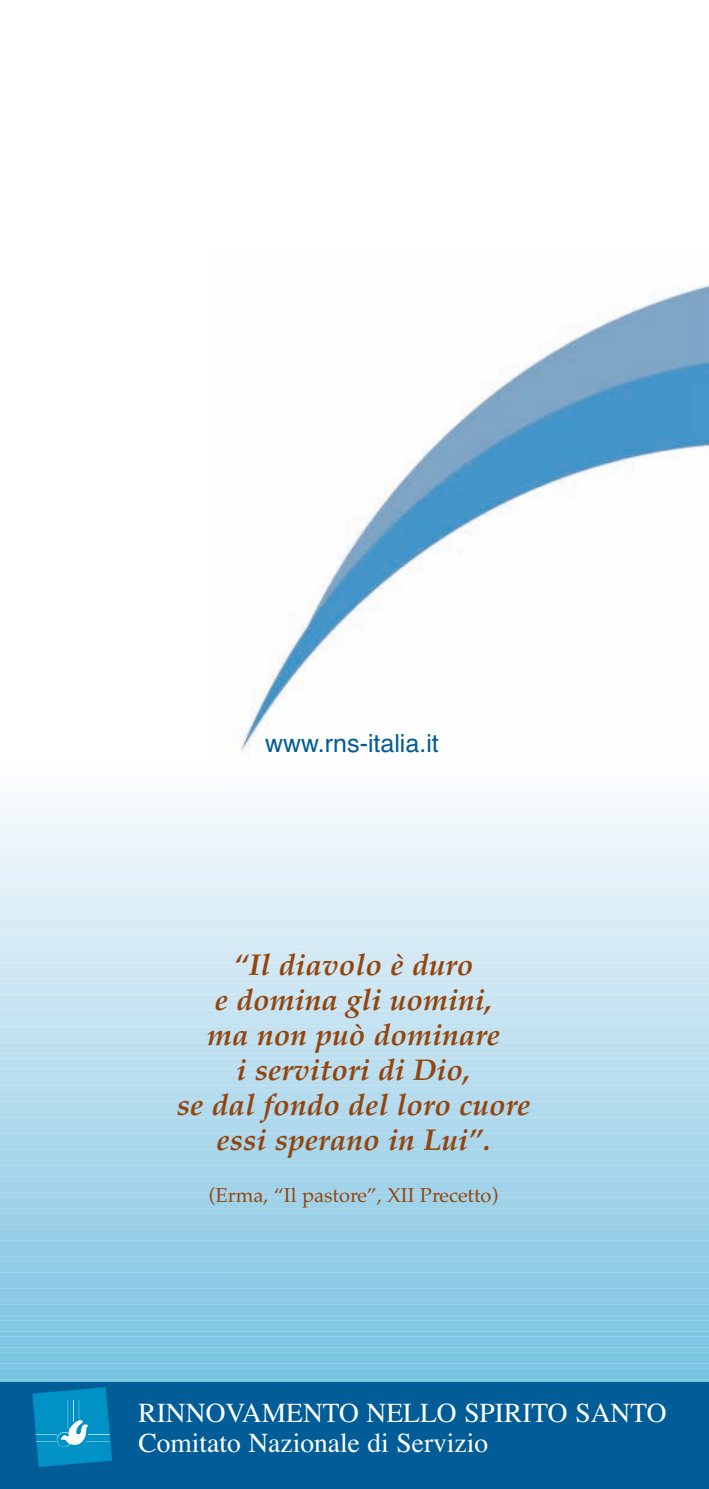
<style>
.page{position:relative;width:709px;height:1489px;background:#fff}
.page>*{position:absolute;margin:0;border:0;box-sizing:border-box;transform-origin:0 0}
.t1{font:italic 700 30px/35px "Palatino";color:#93450f;text-align:center}
.t2{font:27.5px/30px "Times";color:#fff}
.t3{font:25px "Helvetica";color:#015c97}
.t4{font:20px "Palatino";color:#93450f}
</style>
<div class="page">
<img style="left:241px;top:285px;width:468px;height:471px">
<div style="left:0;top:1379px;width:709px;height:5px;background:#76c3e2"></div>
<div style="left:0;top:1373px;width:709px;height:6px;background:#78c3e2"></div>
<div style="left:0;top:1368px;width:709px;height:6px;background:#79c3e2"></div>
<div style="left:0;top:1363px;width:709px;height:5px;background:#7bc4e2"></div>
<div style="left:0;top:1357px;width:709px;height:6px;background:#7cc5e2"></div>
<div style="left:0;top:1352px;width:709px;height:5px;background:#7cc5e2"></div>
<svg style="left:0;top:1347px;width:709px;height:5px;background:#82c7e4"></svg>
<div style="left:0;top:1341px;width:709px;height:6px;background:#7fc7e4"></div>
<div style="left:0;top:1336px;width:709px;height:5px;background:#80c7e4"></div>
<svg style="left:0;top:1331px;width:709px;height:5px;background:#84c8e4"></svg>
<div style="left:0;top:1325px;width:709px;height:6px;background:#82c7e4"></div>
<div style="left:0;top:1320px;width:709px;height:5px;background:#83c8e4"></div>
<svg style="left:0;top:1315px;width:709px;height:5px;background:#88c9e4"></svg>
<div style="left:0;top:1309px;width:709px;height:6px;background:#85c8e4"></div>
<div style="left:0;top:1304px;width:709px;height:5px;background:#88c9e5"></div>
<svg style="left:0;top:1299px;width:709px;height:5px;background:#8acae5"></svg>
<div style="left:0;top:1293px;width:709px;height:6px;background:#89c9e5"></div>
<div style="left:0;top:1288px;width:709px;height:5px;background:#8bc9e5"></div>
<div style="left:0;top:1282px;width:709px;height:6px;background:#8ccae5"></div>
<div style="left:0;top:1277px;width:709px;height:6px;background:#8dcae5"></div>
<div style="left:0;top:1272px;width:709px;height:5px;background:#8fcbe6"></div>
<div style="left:0;top:1266px;width:709px;height:6px;background:#90cbe6"></div>
<div style="left:0;top:1261px;width:709px;height:6px;background:#91cce6"></div>
<div style="left:0;top:1256px;width:709px;height:5px;background:#92cce6"></div>
<div style="left:0;top:1250px;width:709px;height:6px;background:#94cce6"></div>
<div style="left:0;top:1245px;width:709px;height:6px;background:#95cde6"></div>
<div style="left:0;top:1240px;width:709px;height:5px;background:#96cde6"></div>
<div style="left:0;top:1234px;width:709px;height:6px;background:#97cfe8"></div>
<div style="left:0;top:1229px;width:709px;height:6px;background:#98cfe8"></div>
<div style="left:0;top:1224px;width:709px;height:5px;background:#99d0e8"></div>
<div style="left:0;top:1218px;width:709px;height:6px;background:#9bd0e8"></div>
<div style="left:0;top:1213px;width:709px;height:6px;background:#9cd0e9"></div>
<div style="left:0;top:1208px;width:709px;height:5px;background:#9dd2e9"></div>
<div style="left:0;top:1202px;width:709px;height:6px;background:#9ed2e9"></div>
<div style="left:0;top:1197px;width:709px;height:6px;background:#a0d2ea"></div>
<div style="left:0;top:1192px;width:709px;height:5px;background:#a1d3ea"></div>
<div style="left:0;top:1186px;width:709px;height:6px;background:#a2d3ea"></div>
<div style="left:0;top:1181px;width:709px;height:6px;background:#a0d3e9"></div>
<div style="left:0;top:1176px;width:709px;height:5px;background:#a2d3e9"></div>
<div style="left:0;top:1170px;width:709px;height:6px;background:#a3d4ea"></div>
<div style="left:0;top:1165px;width:709px;height:5px;background:#a4d5ea"></div>
<div style="left:0;top:1159px;width:709px;height:6px;background:#a6d5ea"></div>
<div style="left:0;top:1154px;width:709px;height:6px;background:#a7d5ea"></div>
<div style="left:0;top:1149px;width:709px;height:5px;background:#a8d6ea"></div>
<div style="left:0;top:1143px;width:709px;height:6px;background:#a9d6ea"></div>
<div style="left:0;top:1138px;width:709px;height:6px;background:#aad6eb"></div>
<div style="left:0;top:1133px;width:709px;height:5px;background:#acd7eb"></div>
<div style="left:0;top:1127px;width:709px;height:6px;background:#add9ed"></div>
<div style="left:0;top:1122px;width:709px;height:6px;background:#aed9ed"></div>
<div style="left:0;top:1117px;width:709px;height:5px;background:#afd9ed"></div>
<div style="left:0;top:1111px;width:709px;height:6px;background:#b0daed"></div>
<div style="left:0;top:1106px;width:709px;height:6px;background:#b1daed"></div>
<div style="left:0;top:1101px;width:709px;height:5px;background:#b2daed"></div>
<div style="left:0;top:1095px;width:709px;height:6px;background:#b4dbee"></div>
<div style="left:0;top:1090px;width:709px;height:6px;background:#b5dcee"></div>
<div style="left:0;top:1085px;width:709px;height:5px;background:#b6dcee"></div>
<div style="left:0;top:1079px;width:709px;height:6px;background:#b7ddee"></div>
<div style="left:0;top:1074px;width:709px;height:6px;background:#b8ddee"></div>
<div style="left:0;top:1069px;width:709px;height:5px;background:#b9ddee"></div>
<div style="left:0;top:1063px;width:709px;height:6px;background:#bbdfef"></div>
<div style="left:0;top:1058px;width:709px;height:6px;background:#bcdfef"></div>
<div style="left:0;top:1053px;width:709px;height:5px;background:#bddfef"></div>
<div style="left:0;top:1047px;width:709px;height:6px;background:#bee0ef"></div>
<div style="left:0;top:1042px;width:709px;height:6px;background:#bfe0f0"></div>
<div style="left:0;top:1037px;width:709px;height:5px;background:#c0e1f0"></div>
<div style="left:0;top:1031px;width:709px;height:6px;background:#c2e1f0"></div>
<div style="left:0;top:1026px;width:709px;height:6px;background:#c3e2f1"></div>
<div style="left:0;top:1021px;width:709px;height:5px;background:#c4e3f1"></div>
<div style="left:0;top:1015px;width:709px;height:6px;background:#c5e4f2"></div>
<div style="left:0;top:1010px;width:709px;height:6px;background:#c5e3f2"></div>
<div style="left:0;top:1005px;width:709px;height:5px;background:#c7e4f2"></div>
<div style="left:0;top:999px;width:709px;height:6px;background:#c8e4f2"></div>
<div style="left:0;top:994px;width:709px;height:5px;background:#c9e5f2"></div>
<div style="left:0;top:988px;width:709px;height:6px;background:#cae6f3"></div>
<div style="left:0;top:983px;width:709px;height:6px;background:#cce6f3"></div>
<div style="left:0;top:978px;width:709px;height:5px;background:#cde7f3"></div>
<div style="left:0;top:972px;width:709px;height:6px;background:#cee7f3"></div>
<div style="left:0;top:967px;width:709px;height:6px;background:#cfe8f3"></div>
<div style="left:0;top:962px;width:709px;height:5px;background:#d0e8f3"></div>
<div style="left:0;top:956px;width:709px;height:6px;background:#d1e8f4"></div>
<div style="left:0;top:951px;width:709px;height:6px;background:#d3eaf4"></div>
<div style="left:0;top:946px;width:709px;height:5px;background:#d4eaf4"></div>
<div style="left:0;top:940px;width:709px;height:6px;background:#d5ebf5"></div>
<div style="left:0;top:935px;width:709px;height:6px;background:#d6ebf5"></div>
<div style="left:0;top:930px;width:709px;height:5px;background:#d7ebf5"></div>
<div style="left:0;top:924px;width:709px;height:6px;background:#d8ecf5"></div>
<div style="left:0;top:919px;width:709px;height:6px;background:#d9ecf5"></div>
<div style="left:0;top:914px;width:709px;height:5px;background:#dbedf6"></div>
<div style="left:0;top:908px;width:709px;height:6px;background:#dceff7"></div>
<div style="left:0;top:903px;width:709px;height:6px;background:#ddeff7"></div>
<div style="left:0;top:898px;width:709px;height:5px;background:#def0f7"></div>
<div style="left:0;top:892px;width:709px;height:6px;background:#dff0f7"></div>
<div style="left:0;top:887px;width:709px;height:6px;background:#e1f0f8"></div>
<div style="left:0;top:882px;width:709px;height:5px;background:#e2f2f9"></div>
<div style="left:0;top:876px;width:709px;height:6px;background:#e4f2f9"></div>
<div style="left:0;top:871px;width:709px;height:6px;background:#e5f2f9"></div>
<div style="left:0;top:866px;width:709px;height:5px;background:#e6f3f9"></div>
<div style="left:0;top:860px;width:709px;height:6px;background:#e7f3f9"></div>
<div style="left:0;top:855px;width:709px;height:6px;background:#e8f4f9"></div>
<div style="left:0;top:850px;width:709px;height:5px;background:#e9f4f9"></div>
<div style="left:0;top:844px;width:709px;height:6px;background:#ebf5fa"></div>
<div style="left:0;top:839px;width:709px;height:6px;background:#ecf6fa"></div>
<div style="left:0;top:834px;width:709px;height:5px;background:#edf6fa"></div>
<div style="left:0;top:828px;width:709px;height:6px;background:#eef7fa"></div>
<div style="left:0;top:823px;width:709px;height:6px;background:#eff7fa"></div>
<div style="left:0;top:818px;width:709px;height:5px;background:#f0f7fa"></div>
<div style="left:0;top:812px;width:709px;height:6px;background:#f1f8fb"></div>
<div style="left:0;top:807px;width:709px;height:5px;background:#f3f9fb"></div>
<div style="left:0;top:801px;width:709px;height:6px;background:#f4f9fc"></div>
<div style="left:0;top:796px;width:709px;height:6px;background:#f6fbfd"></div>
<div style="left:0;top:791px;width:709px;height:5px;background:#f7fbfd"></div>
<div style="left:0;top:785px;width:709px;height:6px;background:#f8fcfd"></div>
<div style="left:0;top:780px;width:709px;height:6px;background:#f9fcfd"></div>
<div style="left:0;top:775px;width:709px;height:5px;background:#fafcfd"></div>
<div style="left:0;top:1381px;width:709px;height:107px;background:#015c97"></div>
<svg style="left:32px;top:1387px;width:80px;height:79px"></svg>
<img style="left:35px;top:1399px;width:75px;height:47px">
<p class="t3" style="left:265px;top:728px;width:175px">www.rns-italia.it</p>
<p class="t1" style="left:177px;top:946px;width:355px">“Il diavolo è duro<br>e domina gli uomini,<br>ma non può dominare<br>i servitori di Dio,<br>se dal fondo del loro cuore essi sperano in Lui”.</p>
<p class="t4" style="left:209px;top:1183px;width:291px">(Erma, “Il pastore”, XII Precetto)</p>
<p class="t2" style="left:138px;top:1397px;width:529px">RINNOVAMENTO NELLO SPIRITO SANTO<br>Comitato Nazionale di Servizio</p>
</div>
